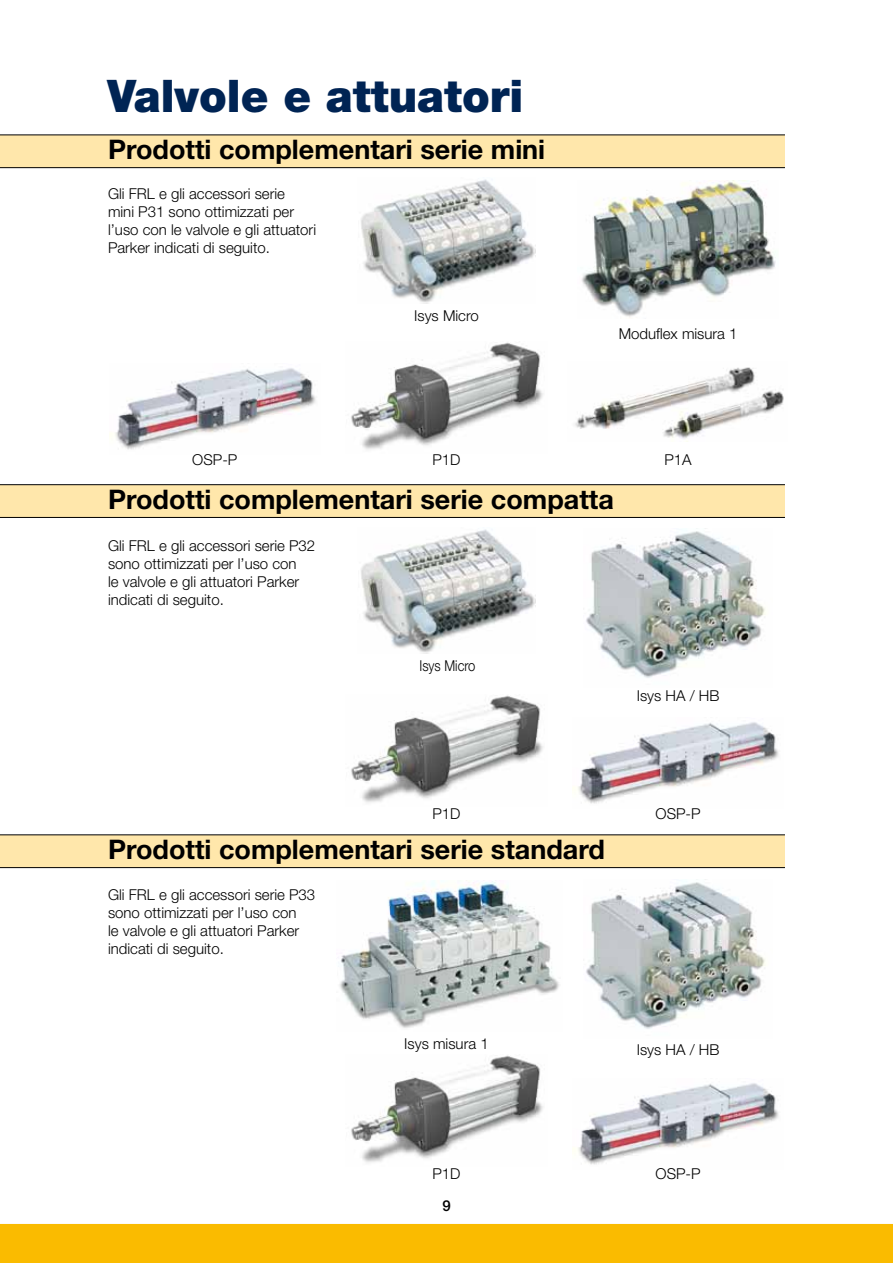
<style>
.page{position:relative;width:893px;height:1263px;background:#fff}
.page>*{position:absolute;margin:0;border:0;box-sizing:border-box;transform-origin:0 0}
.t1{font:900 45px "Helvetica Neue LT Std";color:#002454}
.t2{font:700 27px "Helvetica Neue LT Std";color:#000}
.t3{font:300 15px/18px "Helvetica Neue LT Std";color:#000}
.t4{font:300 15px "Helvetica Neue LT Std";color:#000;scale:.87 1}
.t5{font:500 15px "Helvetica Neue LT Std";color:#000}
</style>
<div class="page">
<div style="left:0;top:1224px;width:893px;height:39px;background:#fabb00"></div>
<img style="left:110px;top:368px;width:206px;height:82px">
<img style="left:573px;top:722px;width:206px;height:82px">
<img style="left:573px;top:1083px;width:206px;height:82px">
<img style="left:361px;top:179px;width:175px;height:125px">
<img style="left:581px;top:181px;width:195px;height:137px">
<div style="left:0;top:135px;width:785px;height:33px;background:#ffe7ab"></div>
<div style="left:0;top:485px;width:785px;height:32px;background:#ffe7ab"></div>
<div style="left:0;top:835px;width:785px;height:33px;background:#ffe7ab"></div>
<img style="left:586px;top:879px;width:180px;height:150px">
<img style="left:339px;top:881px;width:220px;height:147px">
<img style="left:361px;top:529px;width:175px;height:125px">
<img style="left:586px;top:528px;width:180px;height:150px">
<img style="left:351px;top:342px;width:192px;height:108px">
<img style="left:351px;top:695px;width:192px;height:108px">
<img style="left:351px;top:1055px;width:192px;height:108px">
<img style="left:575px;top:367px;width:209px;height:72px">
<hr style="left:0;top:135px;width:785px;height:1px;background:#000">
<hr style="left:0;top:484px;width:785px;height:1px;background:#000">
<hr style="left:0;top:834px;width:785px;height:1px;background:#000">
<hr style="left:0;top:167px;width:785px;height:1px;background:#000">
<hr style="left:0;top:517px;width:785px;height:1px;background:#000">
<hr style="left:0;top:867px;width:785px;height:1px;background:#000">
<h1 class="t1" style="left:108px;top:69px;width:417px">Valvole e attuatori</h1>
<h2 class="t2" style="left:108px;top:133px;width:439px">Prodotti complementari serie mini</h2>
<p class="t3" style="left:108px;top:184px;width:210px">Gli FRL e gli accessori serie<br>mini P31 sono ottimizzati per l’uso con le valvole e gli attuatori<br>Parker indicati di seguito.</p>
<p class="t3" style="left:414px;top:307px;width:66px">Isys Micro</p>
<p class="t3" style="left:192px;top:450px;width:47px">OSP-P</p>
<p class="t3" style="left:432px;top:450px;width:30px">P1D</p>
<p class="t3" style="left:619px;top:324px;width:120px">Moduflex misura 1</p>
<p class="t3" style="left:664px;top:450px;width:29px">P1A</p>
<h2 class="t2" style="left:108px;top:483px;width:507px">Prodotti complementari serie compatta</h2>
<p class="t3" style="left:108px;top:536px;width:209px">Gli FRL e gli accessori serie P32 sono ottimizzati per l’uso con<br>le valvole e gli attuatori Parker indicati di seguito.</p>
<p class="t4" style="left:419px;top:657px;width:66px">Isys Micro</p>
<p class="t3" style="left:637px;top:686px;width:84px">Isys HA / HB</p>
<p class="t3" style="left:432px;top:804px;width:30px">P1D</p>
<h2 class="t2" style="left:108px;top:832px;width:498px">Prodotti complementari serie standard</h2>
<p class="t3" style="left:108px;top:886px;width:209px">Gli FRL e gli accessori serie P33 sono ottimizzati per l’uso con<br>le valvole e gli attuatori Parker indicati di seguito.</p>
<p class="t3" style="left:404px;top:1035px;width:86px">Isys misura 1</p>
<p class="t3" style="left:656px;top:804px;width:47px">OSP-P</p>
<p class="t3" style="left:637px;top:1040px;width:84px">Isys HA / HB</p>
<p class="t3" style="left:432px;top:1164px;width:30px">P1D</p>
<p class="t5" style="left:442px;top:1196px;width:10px">9</p>
<p class="t3" style="left:656px;top:1164px;width:47px">OSP-P</p>
</div>
